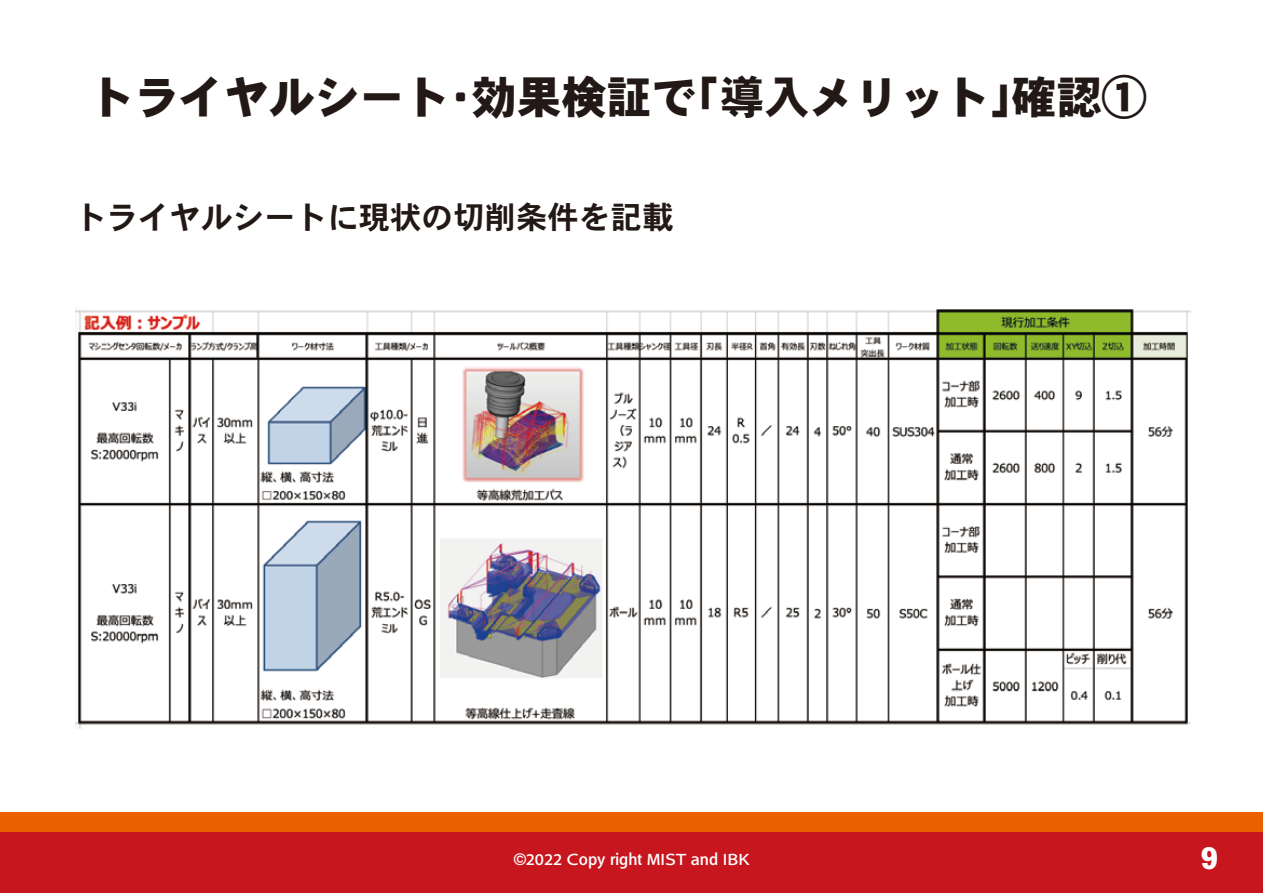
<style>
.page{position:relative;width:1263px;height:893px;background:#fff}
.page>*{position:absolute;margin:0;border:0;box-sizing:border-box;transform-origin:0 0}
.t1{font:45px "Heisei Kaku Go Std W9";color:#221815}
.t2{font:31.5px "Heisei Kaku Go Std W7";color:#221815}
.t3{font:30px "Heisei Kaku Go Std W9";color:#fff}
.t4{font:16.5px "Heisei Kaku Go Std W5";color:#fff}
</style>
<div class="page">
<div style="left:0;top:831px;width:1263px;height:62px;background:#c8161e"></div>
<div style="left:0;top:812px;width:1263px;height:19px;background:#eb6100"></div>
<img style="left:75px;top:309px;width:1116px;height:419px">
<p class="t1" style="left:89px;top:69px;width:1059px">トライヤルシート・効果検証で「導入メリット」確認①</p>
<p class="t2" style="left:75px;top:199px;width:600px">トライヤルシートに現状の切削条件を記載</p>
<p class="t4" style="left:513px;top:849px;width:237px">©2022 Copy right MIST and IBK</p>
<p class="t3" style="left:1201px;top:839px;width:19px">9</p>
</div>
